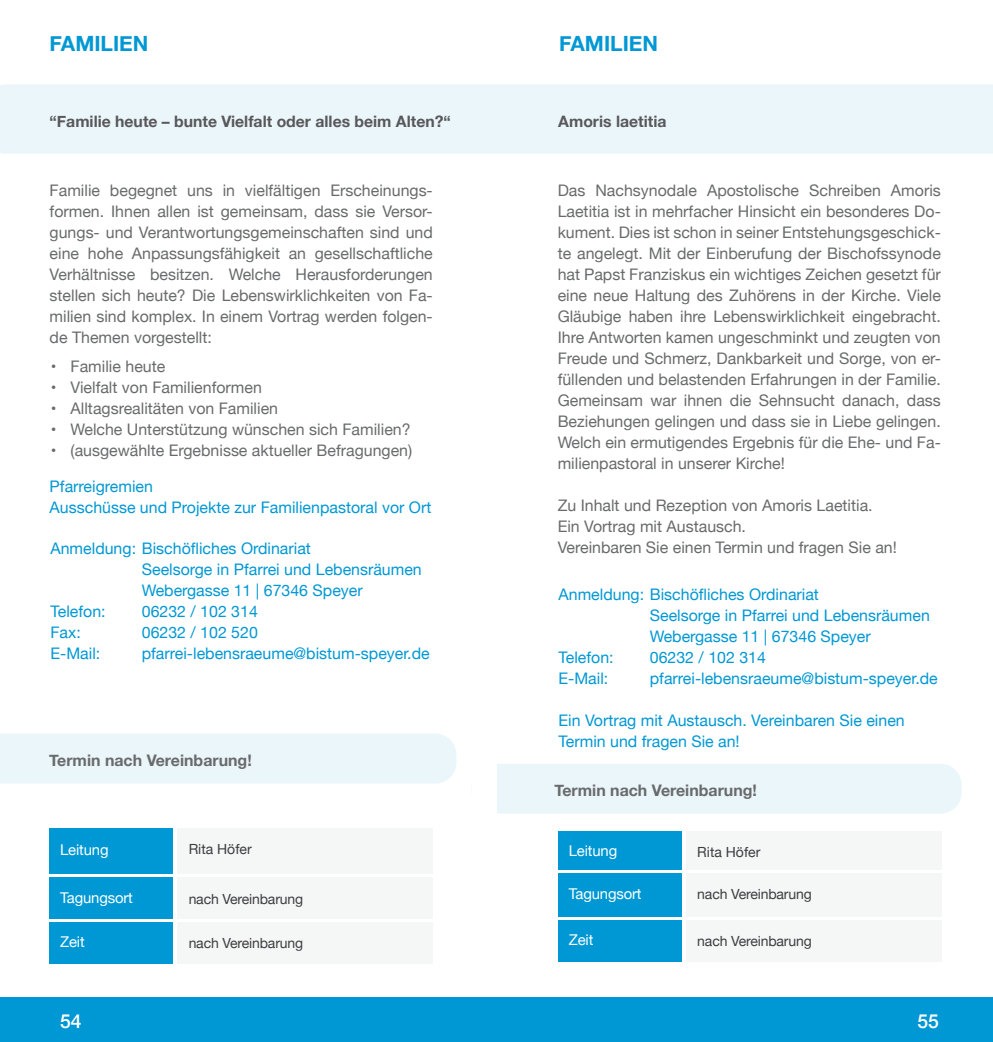
<style>
.page{position:relative;width:993px;height:1042px;background:#fff}
.page>*{position:absolute;margin:0;border:0;box-sizing:border-box;transform-origin:0 0}
.t1{font:700 21px "Helvetica Neue";color:#0098d4}
.t2{font:500 19.25px "Helvetica Neue";color:#fff}
.t3{font:15.92px/21px "Helvetica Neue";color:#696a6b;text-align:justify}
.t4{font:15.92px/21px "Helvetica Neue";color:#0098d4}
.t5{font:700 15.92px "Helvetica Neue";color:#696a6b}
.t6{font:700 15.75px "Helvetica Neue";color:#58585a}
.t7{font:14.88px "Helvetica Neue";letter-spacing:-.01em;color:#fff}
.t8{font:14px "Helvetica Neue";letter-spacing:-.01em;color:#3e3d40}
</style>
<div class="page">
<div style="left:0;top:84px;width:992px;height:70px;background:#ebf6fb"></div>
<div style="left:0;top:997px;width:992px;height:45px;background:#0098d4"></div>
<div style="left:558px;top:831px;width:123px;height:39px;background:#0098d4"></div>
<div style="left:50px;top:828px;width:123px;height:46px;background:#0098d4"></div>
<div style="left:558px;top:920px;width:123px;height:41px;background:#0098d4"></div>
<div style="left:558px;top:873px;width:123px;height:43px;background:#0098d4"></div>
<div style="left:50px;top:877px;width:123px;height:42px;background:#0098d4"></div>
<div style="left:50px;top:922px;width:123px;height:41px;background:#0098d4"></div>
<div style="left:685px;top:831px;width:256px;height:39px;background:#f5f6f6"></div>
<div style="left:177px;top:828px;width:255px;height:46px;background:#f5f6f6"></div>
<div style="left:685px;top:920px;width:256px;height:41px;background:#f5f6f6"></div>
<div style="left:685px;top:873px;width:256px;height:43px;background:#f5f6f6"></div>
<div style="left:177px;top:877px;width:255px;height:42px;background:#f5f6f6"></div>
<div style="left:177px;top:922px;width:255px;height:41px;background:#f5f6f6"></div>
<div style="left:471px;top:763px;width:490px;height:50px;background:#ebf6fb;border-radius:21px"></div>
<div style="left:0;top:734px;width:456px;height:49px;background:#ebf6fb"></div>
<div style="left:471px;top:747px;width:25px;height:92px;background:#fff"></div>
<h1 class="t1" style="left:50px;top:27px;width:100px">FAMILIEN</h1>
<h1 class="t1" style="left:559px;top:27px;width:100px">FAMILIEN</h1>
<p class="t6" style="left:50px;top:109px;width:402px">“Familie heute – bunte Vielfalt oder alles beim Alten?“</p>
<p class="t6" style="left:558px;top:109px;width:110px">Amoris laetitia</p>
<p class="t3" style="left:50px;top:180px;width:384px">Familie begegnet uns in vielfältigen Erscheinungs&shy;formen. Ihnen allen ist gemeinsam, dass sie Versor&shy;gungs- und Verantwortungsgemeinschaften sind und eine hohe Anpassungsfähigkeit an gesellschaftliche Verhältnisse besitzen. Welche Herausforderungen stellen sich heute? Die Lebenswirklichkeiten von Fa&shy;milien sind komplex. In einem Vortrag werden folgen&shy;de Themen vorgestellt:</p>
<p class="t3" style="left:51px;top:356px;width:116px">• Familie heute</p>
<p class="t3" style="left:51px;top:377px;width:212px">• Vielfalt von Familienformen</p>
<p class="t3" style="left:51px;top:398px;width:229px">• Alltagsrealitäten von Familien</p>
<p class="t3" style="left:51px;top:419px;width:361px">• Welche Unterstützung wünschen sich Familien?</p>
<p class="t3" style="left:51px;top:440px;width:363px">• (ausgewählte Ergebnisse aktueller Befragungen)</p>
<p class="t4" style="left:50px;top:477px;width:383px">Pfarreigremien<br>Ausschüsse und Projekte zur Familienpastoral vor Ort</p>
<p class="t4" style="left:50px;top:538px;width:262px">Anmeldung: Bischöfliches Ordinariat</p>
<p class="t4" style="left:142px;top:559px;width:281px">Seelsorge in Pfarrei und Lebensräumen</p>
<p class="t4" style="left:142px;top:580px;width:222px">Webergasse 11 | 67346 Speyer</p>
<p class="t4" style="left:50px;top:601px;width:57px">Telefon:</p>
<p class="t4" style="left:142px;top:601px;width:117px">06232 / 102 314</p>
<p class="t4" style="left:50px;top:622px;width:32px">Fax:</p>
<p class="t4" style="left:142px;top:622px;width:117px">06232 / 102 520</p>
<p class="t4" style="left:50px;top:643px;width:51px">E-Mail:</p>
<p class="t4" style="left:142px;top:643px;width:289px">pfarrei-lebensraeume@bistum-speyer.de</p>
<p class="t5" style="left:49px;top:748px;width:204px">Termin nach Vereinbarung!</p>
<p class="t3" style="left:557px;top:180px;width:384px">Das Nachsynodale Apostolische Schreiben Amoris Laetitia ist in mehrfacher Hinsicht ein besonderes Do&shy;kument. Dies ist schon in seiner Entstehungsgeschick&shy;te angelegt. Mit der Einberufung der Bischofssynode hat Papst Franziskus ein wichtiges Zeichen gesetzt für eine neue Haltung des Zuhörens in der Kirche. Viele Gläubige haben ihre Lebenswirklichkeit eingebracht.<br>Ihre Antworten kamen ungeschminkt und zeugten von Freude und Schmerz, Dankbarkeit und Sorge, von er&shy;füllenden und belastenden Erfahrungen in der Familie.<br>Gemeinsam war ihnen die Sehnsucht danach, dass Beziehungen gelingen und dass sie in Liebe gelingen.<br>Welch ein ermutigendes Ergebnis für die Ehe- und Fa&shy;milienpastoral in unserer Kirche!</p>
<p class="t3" style="left:557px;top:495px;width:340px;text-align:left">Zu Inhalt und Rezeption von Amoris Laetitia.<br>Ein Vortrag mit Austausch.<br>Vereinbaren Sie einen Termin und fragen Sie an!</p>
<p class="t4" style="left:558px;top:585px;width:262px">Anmeldung: Bischöfliches Ordinariat</p>
<p class="t4" style="left:649px;top:606px;width:281px">Seelsorge in Pfarrei und Lebensräumen</p>
<p class="t4" style="left:649px;top:627px;width:222px">Webergasse 11 | 67346 Speyer</p>
<p class="t4" style="left:558px;top:648px;width:57px">Telefon:</p>
<p class="t4" style="left:649px;top:648px;width:117px">06232 / 102 314</p>
<p class="t4" style="left:558px;top:669px;width:51px">E-Mail:</p>
<p class="t4" style="left:649px;top:669px;width:289px">pfarrei-lebensraeume@bistum-speyer.de</p>
<p class="t4" style="left:558px;top:711px;width:348px">Ein Vortrag mit Austausch. Vereinbaren Sie einen<br>Termin und fragen Sie an!</p>
<p class="t5" style="left:554px;top:778px;width:204px">Termin nach Vereinbarung!</p>
<p class="t8" style="left:189px;top:839px;width:64px">Rita Höfer</p>
<p class="t8" style="left:697px;top:841px;width:64px">Rita Höfer</p>
<p class="t7" style="left:60px;top:839px;width:50px">Leitung</p>
<p class="t7" style="left:568px;top:840px;width:50px">Leitung</p>
<p class="t7" style="left:60px;top:887px;width:74px">Tagungsort</p>
<p class="t7" style="left:60px;top:931px;width:26px">Zeit</p>
<p class="t8" style="left:189px;top:888px;width:116px">nach Vereinbarung</p>
<p class="t8" style="left:189px;top:932px;width:116px">nach Vereinbarung</p>
<p class="t7" style="left:568px;top:882px;width:74px">Tagungsort</p>
<p class="t7" style="left:568px;top:929px;width:26px">Zeit</p>
<p class="t8" style="left:697px;top:884px;width:116px">nach Vereinbarung</p>
<p class="t8" style="left:697px;top:930px;width:116px">nach Vereinbarung</p>
<p class="t2" style="left:60px;top:1005px;width:23px">54</p>
<p class="t2" style="left:917px;top:1005px;width:23px">55</p>
</div>
